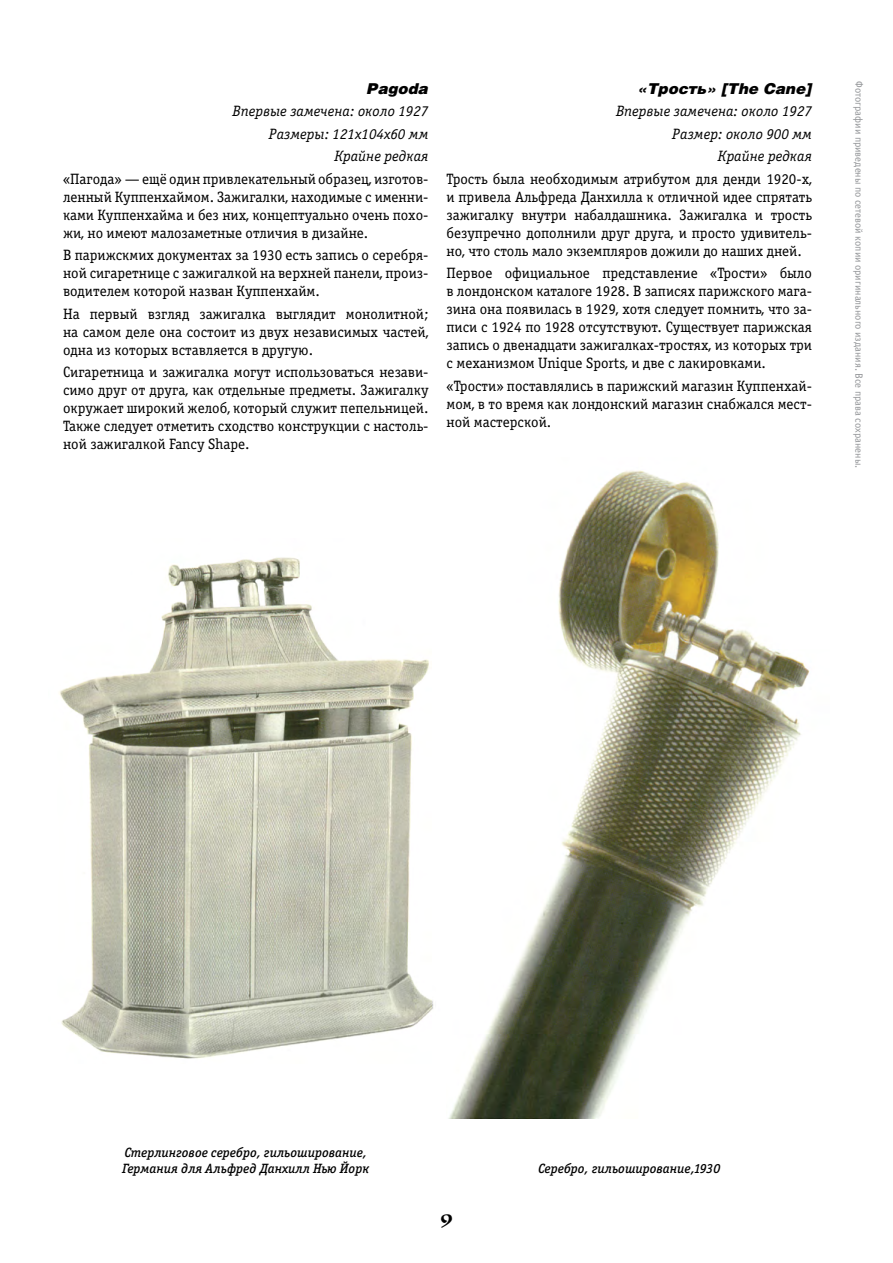
<style>
.page{position:relative;width:893px;height:1263px;background:#fff}
.page>*{position:absolute;margin:0;border:0;box-sizing:border-box;transform-origin:0 0}
.t1{font:18px "Fita Poluustav";color:#000}
.t2{font:15px/18px "Officina Serif C";color:#000;text-align:justify}
.t3{font:italic 15px/22.5px "Officina Serif C";color:#000;text-align:right}
.t4{font:italic 900 15px "Helios";color:#000}
.t5{font:italic 13.5px/16.2px "Officina Serif Medium C";color:#000}
.t6{font:10.5px "Officina Sans C";color:#939598}
</style>
<div class="page">
<img style="left:59px;top:557px;width:375px;height:502px">
<img style="left:449px;top:470px;width:361px;height:648px">
<p class="t4" style="left:367px;top:79px;width:63px">Pagoda</p>
<p class="t3" style="left:232px;top:100px;width:197px">Впервые замечена: около 1927<br>Размеры: 121х104х60 мм<br>Крайне редкая</p>
<p class="t2" style="left:63px;top:170px;width:367px">«Пагода» — ещё один привлекательный образец, изготов&shy;ленный Куппенхаймом. Зажигалки, находимые с именни&shy;ками Куппенхайма и без них, концептуально очень похо&shy;жи, но имеют малозаметные отличия в дизайне.</p>
<p class="t2" style="left:63px;top:246px;width:367px">В парижскмих документах за 1930 есть запись о серебря&shy;ной сигаретнице с зажигалкой на верхней панели, произ&shy;водителем которой назван Куппенхайм.</p>
<p class="t2" style="left:63px;top:305px;width:367px">На первый взгляд зажигалка выглядит монолитной; на самом деле она состоит из двух независимых частей, одна из которых вставляется в другую.</p>
<p class="t2" style="left:63px;top:363px;width:367px">Сигаретница и зажигалка могут использоваться незави&shy;симо друг от друга, как отдельные предметы. Зажигалку окружает широкий желоб, который служит пепельницей.<br>Также следует отметить сходство конструкции с настоль&shy;ной зажигалкой Fancy Shape.</p>
<p class="t4" style="left:638px;top:79px;width:176px">«Трость» [The Cane]</p>
<p class="t3" style="left:616px;top:100px;width:197px">Впервые замечена: около 1927<br>Размер: около 900 мм<br>Крайне редкая</p>
<p class="t2" style="left:446px;top:170px;width:367px">Трость была необходимым атрибутом для денди 1920-х, и привела Альфреда Данхилла к отличной идее спрятать зажигалку внутри набалдашника. Зажигалка и трость безупречно дополнили друг друга, и просто удивитель&shy;но, что столь мало экземпляров дожили до наших дней.</p>
<p class="t2" style="left:446px;top:264px;width:367px">Первое официальное представление «Трости» было в лондонском каталоге 1928. В записях парижского мага&shy;зина она появилась в 1929, хотя следует помнить, что за&shy;писи с 1924 по 1928 отсутствуют. Существует парижская запись о двенадцати зажигалках-тростях, из которых три с механизмом Unique Sports, и две с лакировками.</p>
<p class="t2" style="left:446px;top:377px;width:367px">«Трости» поставлялись в парижский магазин Куппенхай&shy;мом, в то время как лондонский магазин снабжался мест&shy;ной мастерской.</p>
<p class="t6" style="left:865px;top:81px;width:389px;rotate:90deg">Фотографии приведены по сетевой копии оригинального издания. Все права сохранены.</p>
<p class="t5" style="left:122px;top:1144px;width:249px">Стерлинговое серебро, гильоширование,<br>Германия для Альфред Данхилл Нью Йорк</p>
<p class="t1" style="left:440px;top:1206px;width:14px">9</p>
<p class="t5" style="left:538px;top:1160px;width:184px">Серебро, гильоширование,1930</p>
</div>
